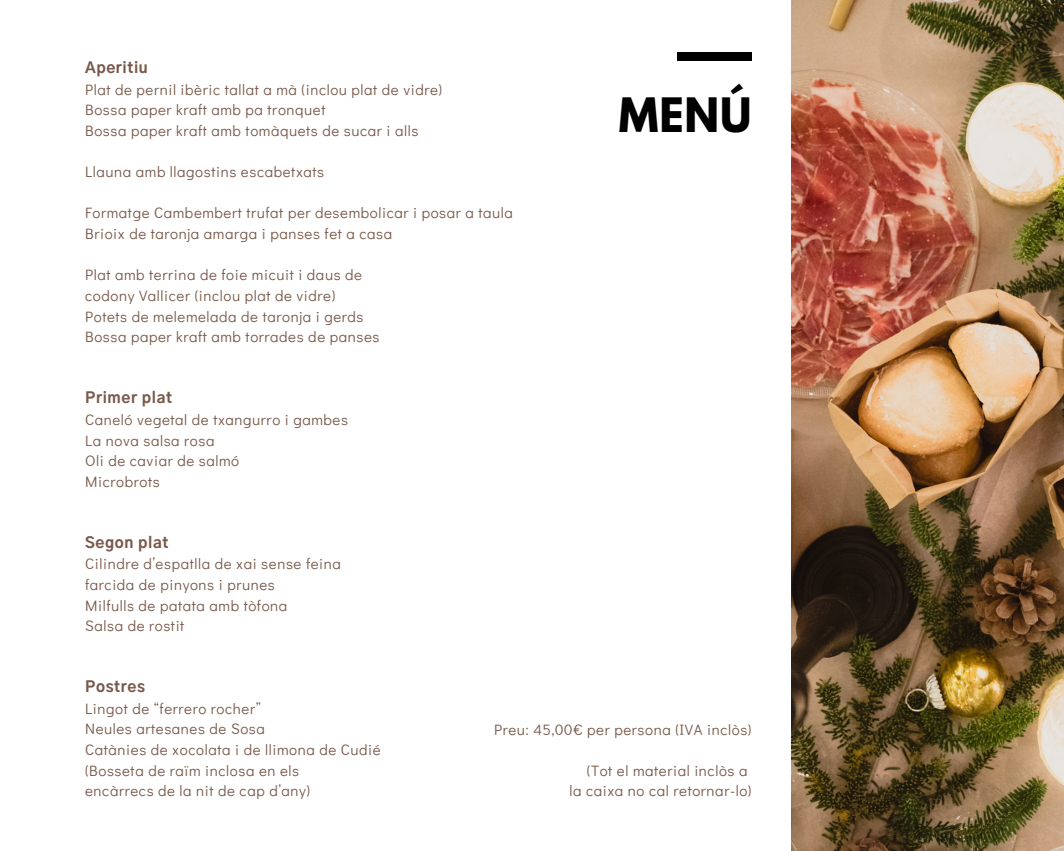
<style>
.page{position:relative;width:1064px;height:851px;background:#fff}
.page>*{position:absolute;margin:0;border:0;box-sizing:border-box;transform-origin:0 0}
.t1{font:700 42px "League Spartan";color:#010101}
.t2{font:15px/20.7px "Didact Gothic";letter-spacing:.04em;color:#78594b}
.t3{font:800 15px "Gothic A1";letter-spacing:.04em;color:#78594b}
</style>
<div class="page">
<img style="left:791px;top:0;width:272px;height:850px">
<div style="left:676px;top:52px;width:75px;height:8px;background:#010101"></div>
<p class="t3" style="left:85px;top:61px;width:64px">Aperitiu</p>
<p class="t2" style="left:85px;top:78px;width:358px">Plat de pernil ibèric tallat a mà (inclou plat de vidre)<br>Bossa paper kraft amb pa tronquet<br>Bossa paper kraft amb tomàquets de sucar i alls</p>
<p class="t2" style="left:85px;top:161px;width:240px">Llauna amb llagostins escabetxats</p>
<p class="t2" style="left:85px;top:202px;width:429px">Formatge Cambembert trufat per desembolicar i posar a taula<br>Brioix de taronja amarga i panses fet a casa</p>
<p class="t2" style="left:85px;top:264px;width:296px">Plat amb terrina de foie micuit i daus de codony Vallicer (inclou plat de vidre)<br>Potets de melemelada de taronja i gerds Bossa paper kraft amb torrades de panses</p>
<p class="t3" style="left:85px;top:391px;width:88px">Primer plat</p>
<p class="t2" style="left:85px;top:408px;width:264px">Caneló vegetal de txangurro i gambes<br>La nova salsa rosa<br>Oli de caviar de salmó<br>Microbrots</p>
<p class="t3" style="left:85px;top:535px;width:85px">Segon plat</p>
<p class="t2" style="left:85px;top:553px;width:257px">Cilindre d’espatlla de xai sense feina farcida de pinyons i prunes<br>Milfulls de patata amb tòfona<br>Salsa de rostit</p>
<h1 class="t1" style="left:618px;top:94px;width:134px">MENÚ</h1>
<p class="t3" style="left:85px;top:680px;width:61px">Postres</p>
<p class="t2" style="left:85px;top:697px;width:297px">Lingot de “ferrero rocher”<br>Neules artesanes de Sosa<br>Catànies de xocolata i de llimona de Cudié (Bosseta de raïm inclosa en els<br>encàrrecs de la nit de cap d’any)</p>
<p class="t2" style="left:494px;top:719px;width:259px">Preu: 45,00€ per persona (IVA inclòs)</p>
<p class="t2" style="left:569px;top:759px;width:183px;line-height:20.2px;text-align:right">(Tot el material inclòs a<br>la caixa no cal retornar-lo)</p>
</div>
